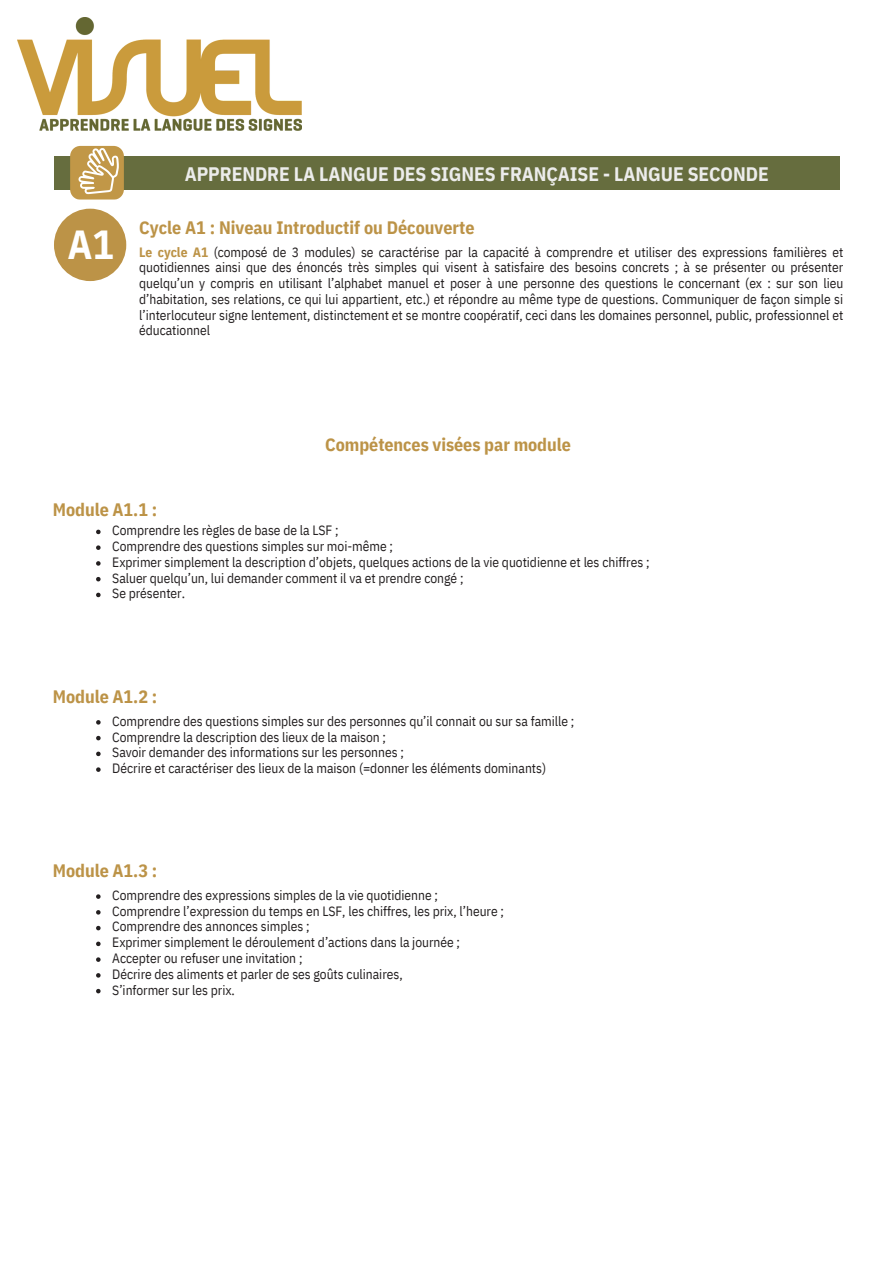
<style>
.page{position:relative;width:894px;height:1264px;background:#fff}
.page>*{position:absolute;margin:0;border:0;box-sizing:border-box;transform-origin:0 0}
.t1{font:700 40.5px "IBM Plex Sans Cond";color:#fff}
.t2{font:700 19.5px "IBM Plex Sans Cond";letter-spacing:-.005em;color:#ececeb}
.t3{font:700 18px "IBM Plex Sans Cond";letter-spacing:-.005em;color:#bc9347}
.t4{font:13.5px/15.8px "IBM Plex Sans Cond";letter-spacing:-.005em;color:#231f20;text-align:justify}
.s1{font-weight:700;color:#bc9347}
</style>
<div class="page">
<div style="left:54px;top:156px;width:785px;height:33px;background:#666d3e"></div>
<div style="left:54px;top:209px;width:72px;height:72px;background:#bc9347;border-radius:50%"></div>
<svg style="left:68px;top:141px;width:60px;height:60px"></svg>
<div style="left:67px;top:139px;width:62px;height:63px;border:2px solid #fff;border-radius:6px"></div>
<svg style="left:78px;top:148px;width:41px;height:46px;background:#d3b57d"></svg>
<svg style="left:96px;top:894px;width:4px;height:4px"></svg>
<svg style="left:96px;top:910px;width:4px;height:4px"></svg>
<svg style="left:96px;top:925px;width:4px;height:5px"></svg>
<svg style="left:96px;top:941px;width:4px;height:5px"></svg>
<svg style="left:96px;top:957px;width:4px;height:4px"></svg>
<svg style="left:96px;top:973px;width:4px;height:4px"></svg>
<svg style="left:96px;top:988px;width:4px;height:5px"></svg>
<svg style="left:96px;top:720px;width:5px;height:4px"></svg>
<svg style="left:96px;top:736px;width:5px;height:4px"></svg>
<svg style="left:96px;top:751px;width:5px;height:5px"></svg>
<svg style="left:96px;top:767px;width:5px;height:5px"></svg>
<svg style="left:96px;top:529px;width:4px;height:5px"></svg>
<svg style="left:96px;top:545px;width:4px;height:5px"></svg>
<svg style="left:96px;top:561px;width:4px;height:4px"></svg>
<svg style="left:96px;top:577px;width:4px;height:4px"></svg>
<svg style="left:96px;top:592px;width:4px;height:5px"></svg>
<img style="left:17px;top:17px;width:284px;height:114px">
<p class="t1" style="left:68px;top:217px;width:48px">A1</p>
<p class="t2" style="left:185px;top:161px;width:585px">APPRENDRE LA LANGUE DES SIGNES FRANÇAISE - LANGUE SECONDE</p>
<p class="t3" style="left:139px;top:215px;width:337px">Cycle A1 : Niveau Introductif ou Découverte</p>
<p class="t4" style="left:139px;top:244px;width:705px"><span class="s1">Le cycle A1</span> (composé de 3 modules) se caractérise par la capacité à comprendre et utiliser des expressions familières et quotidiennes ainsi que des énoncés très simples qui visent à satisfaire des besoins concrets ; à se présenter ou présenter quelqu’un y compris en utilisant l’alphabet manuel et poser à une personne des questions le concernant (ex : sur son lieu d’habitation, ses relations, ce qui lui appartient, etc.) et répondre au même type de questions. Communiquer de façon simple si l’interlocuteur signe lentement, distinctement et se montre coopératif, ceci dans les domaines personnel, public, professionnel et éducationnel</p>
<p class="t3" style="left:325px;top:432px;width:247px">Compétences visées par module</p>
<p class="t3" style="left:53px;top:497px;width:106px">Module A1.1 :</p>
<p class="t4" style="left:112px;top:522px;width:228px">Comprendre les règles de base de la LSF ;</p>
<p class="t4" style="left:112px;top:538px;width:282px">Comprendre des questions simples sur moi-même ;</p>
<h3 class="t4" style="left:112px;top:554px;width:538px">Exprimer simplement la description d’objets, quelques actions de la vie quotidienne et les chiffres ;</h3>
<p class="t4" style="left:112px;top:569px;width:352px">Saluer quelqu’un, lui demander comment il va et prendre congé ;</p>
<p class="t4" style="left:112px;top:585px;width:74px">Se présenter.</p>
<p class="t3" style="left:53px;top:684px;width:106px">Module A1.2 :</p>
<p class="t4" style="left:112px;top:712px;width:463px">Comprendre des questions simples sur des personnes qu’il connait ou sur sa famille ;</p>
<p class="t4" style="left:112px;top:728px;width:275px">Comprendre la description des lieux de la maison ;</p>
<h3 class="t4" style="left:112px;top:744px;width:293px">Savoir demander des informations sur les personnes ;</h3>
<p class="t4" style="left:112px;top:760px;width:435px">Décrire et caractériser des lieux de la maison (=donner les éléments dominants)</p>
<h1 class="t3" style="left:53px;top:858px;width:106px">Module A1.3 :</h1>
<h2 class="t4" style="left:112px;top:887px;width:327px">Comprendre des expressions simples de la vie quotidienne ;</h2>
<h3 class="t4" style="left:112px;top:902px;width:393px">Comprendre l’expression du temps en LSF, les chiffres, les prix, l’heure ;</h3>
<p class="t4" style="left:112px;top:918px;width:199px">Comprendre des annonces simples ;</p>
<h3 class="t4" style="left:112px;top:934px;width:349px">Exprimer simplement le déroulement d’actions dans la journée ;</h3>
<h3 class="t4" style="left:112px;top:950px;width:192px">Accepter ou refuser une invitation ;</h3>
<p class="t4" style="left:112px;top:965px;width:292px">Décrire des aliments et parler de ses goûts culinaires,</p>
<p class="t4" style="left:112px;top:981px;width:124px">S’informer sur les prix.</p>
</div>
